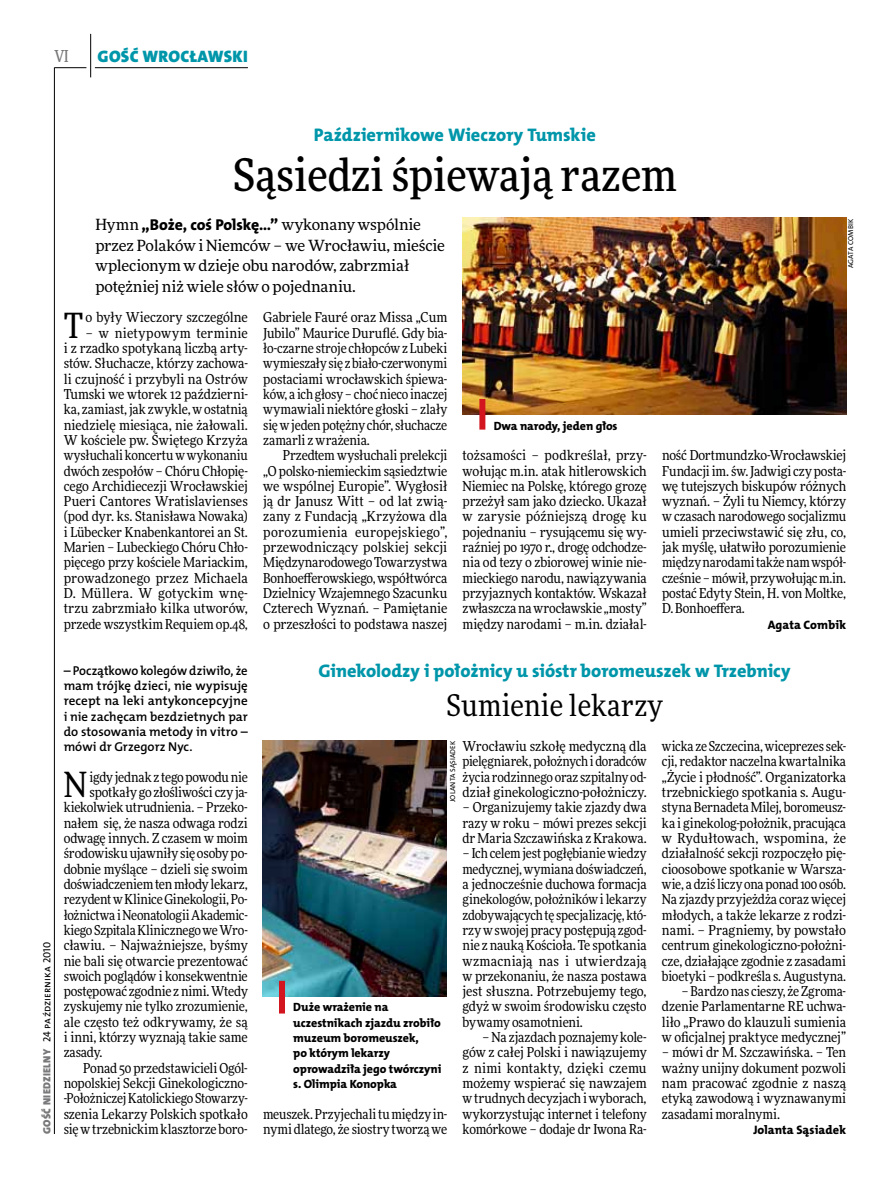
<style>
.page{position:relative;width:893px;height:1191px;background:#fff}
.page>*{position:absolute;margin:0;border:0;box-sizing:border-box;transform-origin:0 0}
.t1{font:500 45px "Freeday Narrow";color:#000}
.t2{font:34.8px "Freeday Narrow News";color:#000}
.t3{font:30px "Freeday Narrow News";letter-spacing:.01em;color:#000}
.t4{font:18.3px "The Mix HP8 Ex Bld";letter-spacing:-.005em;color:#0096aa}
.t5{font:16.65px "The Mix HP9 Blk";letter-spacing:.02em;color:#0096aa}
.t6{font:500 16.5px "Freeday Narrow";color:#787779;scale:.9 1}
.t7{font:15.45px/20.4px "Freeday News";letter-spacing:-.01em;color:#000}
.t8{font:13.65px/15.3px "Freeday Narrow News";letter-spacing:-.01em;color:#000;text-align:justify}
.t9{font:12.9px/15.3px "The Mix HP6 Se Bld";color:#000;text-align:justify}
.t10{font:12.3px "The Mix HP8 Ex Bld";letter-spacing:.005em;color:#000}
.t11{font:12px/15.3px "The Mix HP8 Ex Bld";letter-spacing:-.005em;color:#000}
.t12{font:10.5px "The Mix HP5 Plain";color:#000}
.t13{font:7.2px "The Mix HP5 Plain";letter-spacing:.015em;color:#000}
.s1{font-family:"The Mix HP8 Ex Bld";font-size:15.75px}
.s2{font-family:"The Mix HP9 Blk";color:#787779}
</style>
<div class="page">
<hr style="left:54px;top:67px;width:1px;height:1067px;background:#000">
<hr style="left:90px;top:34px;width:1px;height:43px;background:#000">
<hr style="left:54px;top:67px;width:32px;height:1px;background:#000">
<hr style="left:95px;top:67px;width:153px;height:1px;background:#000">
<img style="left:463px;top:218px;width:383px;height:196px">
<img style="left:262px;top:740px;width:184px;height:256px">
<div style="left:279px;top:981px;width:6px;height:32px;background:#d3151f"></div>
<div style="left:479px;top:399px;width:6px;height:30px;background:#d3151f"></div>
<p class="t6" style="left:54px;top:46px;width:17px">VI</p>
<p class="t5" style="left:98px;top:46px;width:152px">GOŚĆ WROCŁAWSKI</p>
<h3 class="t4" style="left:314px;top:123px;width:283px">Październikowe Wieczory Tumskie</h3>
<h1 class="t1" style="left:233px;top:147px;width:445px">Sąsiedzi śpiewają razem</h1>
<p class="t7" style="left:95px;top:214px;width:351px">Hymn <span class="s1">„Boże, coś Polskę...”</span> wykonany wspólnie przez Polaków i Niemców – we Wrocławiu, mieście wplecionym w dzieje obu narodów, zabrzmiał potężniej niż wiele słów o pojednaniu.</p>
<p class="t13" style="left:846px;top:268px;width:51px;rotate:-90deg">Agata Combik</p>
<h2 class="t2" style="left:64px;top:304px;width:21px">T</h2>
<p class="t8" style="left:85px;top:310px;width:164px">o były Wieczory szczególne</p>
<p class="t8" style="left:64px;top:325px;width:186px;text-indent:22px">– w nietypowym terminie i z rzadko spotykaną liczbą arty&shy;stów. Słuchacze, którzy zachowa&shy;li czujność i przybyli na Ostrów Tumski we wtorek 12 październi&shy;ka, zamiast, jak zwykle, w ostatnią niedzielę miesiąca, nie żałowali.<br>W kościele pw. Świętego Krzyża wysłuchali koncertu w wykonaniu dwóch zespołów – Chóru Chłopię&shy;cego Archidiecezji Wrocławskiej Pueri Cantores Wratislavienses (pod dyr. ks. Stanisława Nowaka) i Lübecker Knabenkantorei an St.<br>Marien – Lubeckiego Chóru Chło&shy;pięcego przy kościele Mariackim, prowadzonego przez Michaela D. Müllera. W gotyckim wnę&shy;trzu zabrzmiało kilka utworów, przede wszystkim Requiem op.48,</p>
<p class="t12" style="left:40px;top:1134px;width:194px;rotate:-90deg"><span class="s2">GOŚĆ NIEDZIELNY</span> 24 października 2010</p>
<p class="t9" style="left:64px;top:662px;width:186px">– Początkowo kolegów dziwiło, że mam trójkę dzieci, nie wypisuję recept na leki antykoncepcyjne i nie zachęcam bezdzietnych par do stosowania metody in vitro – mówi dr Grzegorz Nyc.</p>
<h2 class="t2" style="left:64px;top:763px;width:25px">N</h2>
<p class="t8" style="left:89px;top:769px;width:160px">igdy jednak z tego powodu nie</p>
<p class="t8" style="left:89px;top:784px;width:160px">spotkały go złośliwości czy ja-</p>
<p class="t8" style="left:64px;top:799px;width:186px">kiekolwiek utrudnienia. – Przeko-</p>
<p class="t8" style="left:64px;top:815px;width:186px">nałem się, że nasza odwaga rodzi</p>
<p class="t8" style="left:64px;top:830px;width:186px">odwagę innych. Z czasem w moim</p>
<p class="t8" style="left:64px;top:845px;width:186px">środowisku ujawniły się osoby po-</p>
<p class="t8" style="left:64px;top:861px;width:186px">dobnie myślące – dzieli się swoim</p>
<p class="t8" style="left:64px;top:876px;width:186px">doświadczeniem ten młody lekarz,</p>
<p class="t8" style="left:64px;top:891px;width:186px">rezydent w Klinice Ginekologii, Po-</p>
<p class="t8" style="left:64px;top:907px;width:186px">łożnictwa i Neonatologii Akademic-</p>
<p class="t8" style="left:64px;top:922px;width:186px">kiego Szpitala Klinicznego we Wro-</p>
<p class="t8" style="left:64px;top:937px;width:186px">cławiu. – Najważniejsze, byśmy</p>
<p class="t8" style="left:64px;top:953px;width:186px">nie bali się otwarcie prezentować</p>
<p class="t8" style="left:64px;top:968px;width:186px">swoich poglądów i konsekwentnie</p>
<p class="t8" style="left:64px;top:983px;width:186px">postępować zgodnie z nimi. Wtedy</p>
<p class="t8" style="left:64px;top:998px;width:186px">zyskujemy nie tylko zrozumienie,</p>
<p class="t8" style="left:64px;top:1014px;width:186px">ale często też odkrywamy, że są</p>
<p class="t8" style="left:64px;top:1029px;width:186px">i inni, którzy wyznają takie same</p>
<p class="t8" style="left:64px;top:1044px;width:40px">zasady.</p>
<p class="t8" style="left:83px;top:1060px;width:166px">Ponad 50 przedstawicieli Ogól-</p>
<p class="t8" style="left:64px;top:1075px;width:186px">nopolskiej Sekcji Ginekologiczno-</p>
<p class="t8" style="left:64px;top:1090px;width:186px">-Położniczej Katolickiego Stowarzy-</p>
<p class="t8" style="left:64px;top:1106px;width:186px">szenia Lekarzy Polskich spotkało</p>
<p class="t8" style="left:64px;top:1121px;width:186px">się w trzebnickim klasztorze boro-</p>
<p class="t8" style="left:263px;top:310px;width:186px">Gabriele Fauré oraz Missa „Cum Jubilo” Maurice Duruflé. Gdy bia&shy;ło-czarne stroje chłopców z Lubeki wymieszały się z biało-czerwonymi postaciami wrocławskich śpiewa&shy;ków, a ich głosy – choć nieco inaczej wymawiali niektóre głoski – zlały się w jeden potężny chór, słuchacze zamarli z wrażenia.</p>
<p class="t8" style="left:263px;top:447px;width:186px;text-indent:20px">Przedtem wysłuchali prelekcji „O polsko-niemieckim sąsiedztwie we wspólnej Europie”. Wygłosił ją dr Janusz Witt – od lat zwią&shy;zany z Fundacją „Krzyżowa dla porozumienia europejskiego”, przewodniczący polskiej sekcji Międzynarodowego Towarzystwa Bonhoefferowskiego, współtwórca Dzielnicy Wzajemnego Szacunku Czterech Wyznań. – Pamiętanie o przeszłości to podstawa naszej</p>
<p class="t8" style="left:463px;top:447px;width:186px">tożsamości – podkreślał, przy&shy;wołując m.in. atak hitlerowskich Niemiec na Polskę, którego grozę przeżył sam jako dziecko. Ukazał w zarysie późniejszą drogę ku pojednaniu – rysującemu się wy&shy;raźniej po 1970 r., drogę odchodze&shy;nia od tezy o zbiorowej winie nie&shy;mieckiego narodu, nawiązywania przyjaznych kontaktów. Wskazał zwłaszcza na wrocławskie „mosty” między narodami – m.in. działal-</p>
<p class="t8" style="left:662px;top:447px;width:186px">ność Dortmundzko-Wrocławskiej Fundacji im. św. Jadwigi czy posta&shy;wę tutejszych biskupów różnych wyznań. – Żyli tu Niemcy, którzy w czasach narodowego socjalizmu umieli przeciwstawić się złu, co, jak myślę, ułatwiło porozumienie między narodami także nam współ&shy;cześnie – mówił, przywołując m.in. postać Edyty Stein, H. von Moltke, D. Bonhoeffera.</p>
<p class="t11" style="left:494px;top:418px;width:125px">Dwa narody, jeden głos</p>
<p class="t10" style="left:768px;top:616px;width:80px">Agata Combik</p>
<h3 class="t4" style="left:318px;top:659px;width:474px">Ginekolodzy i położnicy u sióstr boromeuszek w Trzebnicy</h3>
<h3 class="t3" style="left:447px;top:686px;width:217px">Sumienie lekarzy</h3>
<p class="t8" style="left:463px;top:738px;width:186px">Wrocławiu szkołę medyczną dla pielęgniarek, położnych i doradców życia rodzinnego oraz szpitalny od&shy;dział ginekologiczno-położniczy.</p>
<p class="t8" style="left:463px;top:799px;width:186px">– Organizujemy takie zjazdy dwa razy w roku – mówi prezes sekcji dr Maria Szczawińska z Krakowa.</p>
<p class="t8" style="left:463px;top:845px;width:186px">– Ich celem jest pogłębianie wiedzy medycznej, wymiana doświadczeń, a jednocześnie duchowa formacja ginekologów, położników i lekarzy zdobywających tę specjalizację, któ&shy;rzy w swojej pracy postępują zgod&shy;nie z nauką Kościoła. Te spotkania wzmacniają nas i utwierdzają w przekonaniu, że nasza postawa jest słuszna. Potrzebujemy tego, gdyż w swoim środowisku często bywamy osamotnieni.</p>
<p class="t8" style="left:463px;top:1029px;width:186px;text-indent:20px">– Na zjazdach poznajemy kole&shy;gów z całej Polski i nawiązujemy z nimi kontakty, dzięki czemu możemy wspierać się nawzajem w trudnych decyzjach i wyborach, wykorzystując internet i telefony komórkowe – dodaje dr Iwona Ra-</p>
<p class="t13" style="left:448px;top:802px;width:63px;rotate:-90deg">Jolanta Sąsiadek</p>
<p class="t11" style="left:293px;top:1000px;width:150px">Duże wrażenie na uczestnikach zjazdu zrobiło muzeum boromeuszek,<br>po którym lekarzy oprowadziła jego twórczyni s. Olimpia Konopka</p>
<p class="t8" style="left:263px;top:1106px;width:186px">meuszek. Przyjechali tu między in&shy;nymi dlatego, że siostry tworzą we</p>
<p class="t8" style="left:662px;top:738px;width:186px">wicka ze Szczecina, wiceprezes sek&shy;cji, redaktor naczelna kwartalnika „Życie i płodność”. Organizatorka trzebnickiego spotkania s. Augu&shy;styna Bernadeta Milej, boromeusz&shy;ka i ginekolog-położnik, pracująca w Rydułtowach, wspomina, że działalność sekcji rozpoczęło pię&shy;cioosobowe spotkanie w Warsza&shy;wie, a dziś liczy ona ponad 100 osób.<br>Na zjazdy przyjeżdża coraz więcej młodych, a także lekarze z rodzi&shy;nami. – Pragniemy, by powstało centrum ginekologiczno-położni&shy;cze, działające zgodnie z zasadami bioetyki – podkreśla s. Augustyna.</p>
<p class="t8" style="left:662px;top:983px;width:186px;text-indent:20px">– Bardzo nas cieszy, że Zgroma&shy;dzenie Parlamentarne RE uchwa&shy;liło „Prawo do klauzuli sumienia w oficjalnej praktyce medycznej”</p>
<p class="t8" style="left:662px;top:1044px;width:186px">– mówi dr M. Szczawińska. – Ten ważny unijny dokument pozwoli nam pracować zgodnie z naszą etyką zawodową i wyznawanymi zasadami moralnymi.</p>
<p class="t10" style="left:753px;top:1122px;width:94px">Jolanta Sąsiadek</p>
</div>
